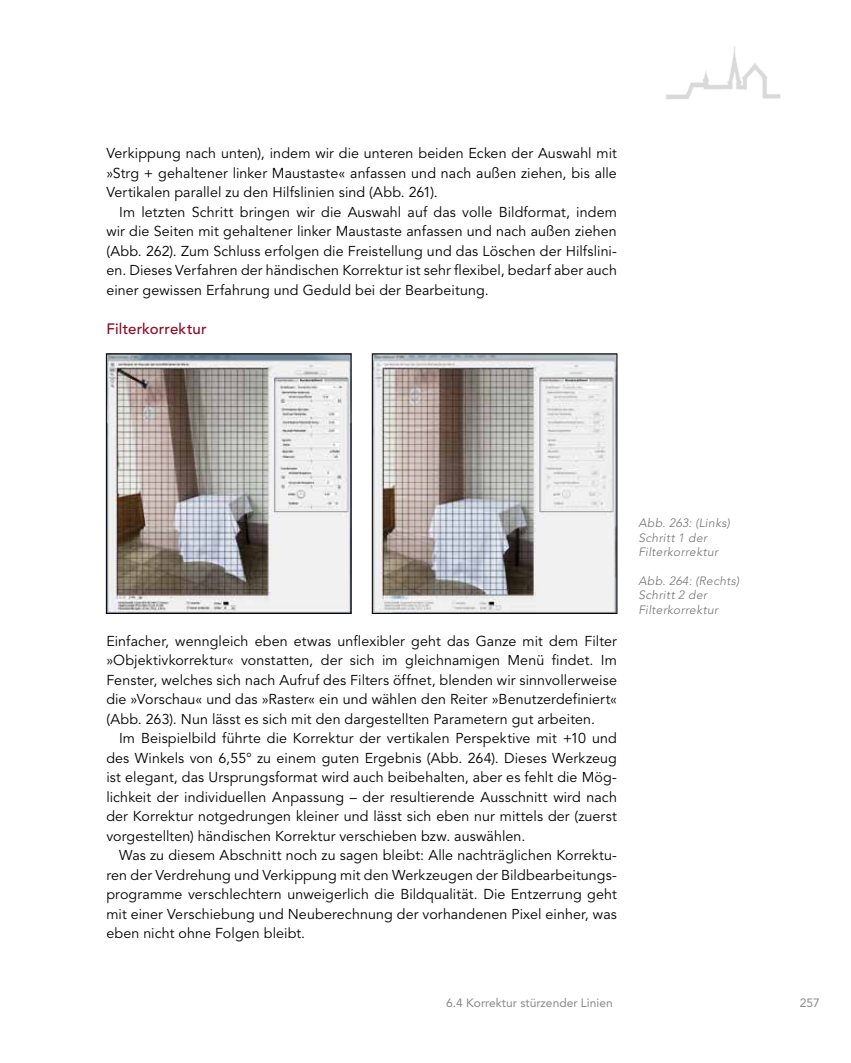
<style>
.page{position:relative;width:851px;height:1063px;background:#fff}
.page>*{position:absolute;margin:0;border:0;box-sizing:border-box;transform-origin:0 0}
.t1{font:500 15px "Avenir LT Pro";letter-spacing:.01em;color:#8c0a22}
.t2{font:14.25px/19.5px "Avenir LT Pro";letter-spacing:.01em;color:#000;text-align:justify}
.t3{font:italic 300 12px/14.4px "Avenir LT Pro";letter-spacing:.03em;color:#707172}
.t4{font:12px "Avenir LT Pro";color:#87888a}
</style>
<div class="page">
<img style="left:666px;top:46px;width:115px;height:53px">
<img style="left:108px;top:356px;width:241px;height:256px">
<div style="left:106px;top:354px;width:245px;height:260px;border:1px solid #000"></div>
<img style="left:374px;top:356px;width:241px;height:256px">
<div style="left:372px;top:354px;width:245px;height:260px;border:1px solid #000"></div>
<p class="t2" style="left:106px;top:144px;width:512px">Verkippung nach unten), indem wir die unteren beiden Ecken der Auswahl mit »Strg + gehaltener linker Maustaste« anfassen und nach außen ziehen, bis alle Vertikalen parallel zu den Hilfslinien sind (Abb. 261).</p>
<p class="t2" style="left:106px;top:203px;width:512px;text-indent:13px">Im letzten Schritt bringen wir die Auswahl auf das volle Bildformat, indem wir die Seiten mit gehaltener linker Maustaste anfassen und nach außen ziehen (Abb. 262). Zum Schluss erfolgen die Freistellung und das Löschen der Hilfslini&shy;en. Dieses Verfahren der händischen Korrektur ist sehr flexibel, bedarf aber auch einer gewissen Erfahrung und Geduld bei der Bearbeitung.</p>
<p class="t1" style="left:106px;top:320px;width:102px">Filterkorrektur</p>
<p class="t2" style="left:106px;top:632px;width:512px">Einfacher, wenngleich eben etwas unflexibler geht das Ganze mit dem Filter »Objektivkorrektur« vonstatten, der sich im gleichnamigen Menü findet. Im Fenster, welches sich nach Aufruf des Filters öffnet, blenden wir sinnvollerweise die »Vorschau« und das »Raster« ein und wählen den Reiter »Benutzerdefiniert« (Abb. 263). Nun lässt es sich mit den dargestellten Parametern gut arbeiten.</p>
<p class="t2" style="left:106px;top:729px;width:512px;text-indent:13px">Im Beispielbild führte die Korrektur der vertikalen Perspektive mit +10 und des Winkels von 6,55° zu einem guten Ergebnis (Abb. 264). Dieses Werkzeug ist elegant, das Ursprungsformat wird auch beibehalten, aber es fehlt die Mög&shy;lichkeit der individuellen Anpassung – der resultierende Ausschnitt wird nach der Korrektur notgedrungen kleiner und lässt sich eben nur mittels der (zuerst vorgestellten) händischen Korrektur verschieben bzw. auswählen.</p>
<p class="t2" style="left:106px;top:846px;width:512px;text-indent:13px">Was zu diesem Abschnitt noch zu sagen bleibt: Alle nachträglichen Korrektu&shy;ren der Verdrehung und Verkippung mit den Werkzeugen der Bildbearbeitungs&shy;programme verschlechtern unweigerlich die Bildqualität. Die Entzerrung geht mit einer Verschiebung und Neuberechnung der vorhandenen Pixel einher, was eben nicht ohne Folgen bleibt.</p>
<p class="t3" style="left:638px;top:516px;width:93px">Abb. 263: (Links)<br>Schritt 1 der<br>Filterkorrektur</p>
<p class="t3" style="left:638px;top:574px;width:102px">Abb. 264: (Rechts)<br>Schritt 2 der<br>Filterkorrektur</p>
<p class="t4" style="left:446px;top:996px;width:168px">6.4 Korrektur stürzender Linien</p>
<p class="t4" style="left:799px;top:996px;width:22px">257</p>
</div>
